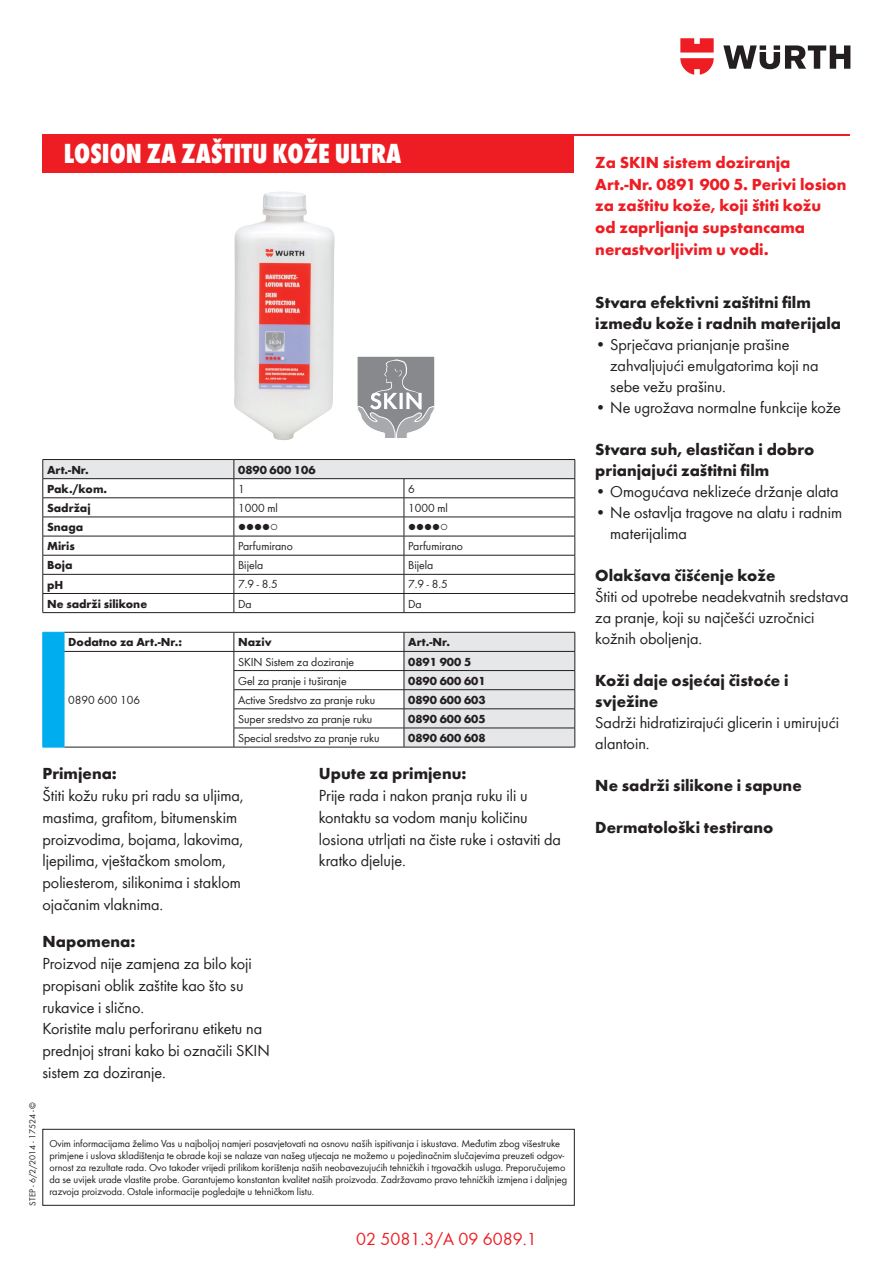
<style>
.page{position:relative;width:893px;height:1263px;background:#fff}
.page>*{position:absolute;margin:0;border:0;box-sizing:border-box;transform-origin:0 0}
.t1{font:800 condensed 28.5px "Wuerth";color:#fff}
.t2{font:18px "Wuerth";color:#ee1d23}
.t3{font:16.5px/21.8px "Wuerth";color:#231f20}
.t4{font:700 16.5px/21px "Wuerth";color:#231f20}
.t5{font:700 16.5px/21.8px "Wuerth";color:#ee1d23}
.t6{font:12px "Wuerth";color:#231f20}
.t7{font:700 12px "Wuerth";color:#231f20}
.t8{font:10.5px/12px "Wuerth";color:#231f20}
.t9{font:9px "Wuerth";color:#231f20}
</style>
<div class="page">
<svg style="left:723px;top:45px;width:127px;height:24px"></svg>
<svg style="left:680px;top:38px;width:34px;height:37px"></svg>
<img style="left:234px;top:192px;width:101px;height:248px">
<hr style="left:43px;top:134px;width:807px;height:1px;background:#ee1d23">
<div style="left:43px;top:134px;width:531px;height:38px;background:#ee1d23"></div>
<svg style="left:357px;top:356px;width:78px;height:82px"></svg>
<hr style="left:433px;top:410px;width:2px;height:29px;background:#fff">
<hr style="left:43px;top:612px;width:191px;height:1px;background:#231f20">
<hr style="left:234px;top:612px;width:170px;height:1px;background:#231f20">
<svg style="left:43px;top:459px;width:533px;height:153px"></svg>
<hr style="left:404px;top:612px;width:171px;height:1px;background:#231f20">
<hr style="left:64px;top:747px;width:170px;height:1px;background:#231f20">
<hr style="left:64px;top:632px;width:170px;height:1px;background:#231f20">
<hr style="left:234px;top:632px;width:170px;height:1px;background:#231f20">
<hr style="left:64px;top:651px;width:170px;height:1px;background:#231f20">
<hr style="left:234px;top:651px;width:170px;height:1px;background:#231f20">
<hr style="left:234px;top:670px;width:170px;height:1px;background:#231f20">
<hr style="left:234px;top:689px;width:170px;height:1px;background:#231f20">
<hr style="left:234px;top:708px;width:170px;height:1px;background:#231f20">
<div style="left:43px;top:632px;width:22px;height:116px;background:#00aeef"></div>
<hr style="left:234px;top:728px;width:170px;height:1px;background:#231f20">
<svg style="left:234px;top:632px;width:1px;height:115px"></svg>
<hr style="left:234px;top:747px;width:170px;height:1px;background:#231f20">
<svg style="left:404px;top:632px;width:172px;height:115px;background:#d9dadc"></svg>
<hr style="left:404px;top:747px;width:171px;height:1px;background:#231f20">
<div style="left:43px;top:1129px;width:532px;height:76px;border:1px solid #231f20"></div>
<h1 class="t1" style="left:64px;top:133px;width:339px">LOSION ZA ZAŠTITU KOŽE Ultra</h1>
<p class="t7" style="left:47px;top:461px;width:43px">Art.-Nr.</p>
<p class="t7" style="left:238px;top:461px;width:79px">0890 600 106</p>
<p class="t7" style="left:47px;top:480px;width:62px">Pak./kom.</p>
<p class="t6" style="left:238px;top:481px;width:8px">1</p>
<p class="t6" style="left:408px;top:481px;width:8px">6</p>
<p class="t7" style="left:47px;top:499px;width:45px">Sadržaj</p>
<p class="t6" style="left:238px;top:500px;width:41px">1000 ml</p>
<p class="t6" style="left:408px;top:500px;width:41px">1000 ml</p>
<p class="t7" style="left:47px;top:518px;width:38px">Snaga</p>
<p class="t6" style="left:238px;top:519px;width:42px">●●●●○</p>
<p class="t6" style="left:408px;top:519px;width:42px">●●●●○</p>
<p class="t7" style="left:47px;top:537px;width:29px">Miris</p>
<p class="t6" style="left:238px;top:538px;width:56px">Parfumirano</p>
<p class="t6" style="left:408px;top:538px;width:56px">Parfumirano</p>
<p class="t7" style="left:47px;top:556px;width:27px">Boja</p>
<p class="t6" style="left:238px;top:557px;width:27px">Bijela</p>
<p class="t6" style="left:408px;top:557px;width:27px">Bijela</p>
<p class="t7" style="left:47px;top:576px;width:18px">pH</p>
<p class="t6" style="left:238px;top:576px;width:41px">7.9 - 8.5</p>
<p class="t6" style="left:408px;top:576px;width:41px">7.9 - 8.5</p>
<p class="t7" style="left:47px;top:595px;width:102px">Ne sadrži silikone</p>
<p class="t6" style="left:238px;top:595px;width:15px">Da</p>
<p class="t6" style="left:408px;top:595px;width:15px">Da</p>
<p class="t7" style="left:68px;top:634px;width:115px">Dodatno za Art.-Nr.:</p>
<p class="t7" style="left:238px;top:634px;width:35px">Naziv</p>
<p class="t7" style="left:408px;top:634px;width:43px">Art.-Nr.</p>
<p class="t6" style="left:238px;top:653px;width:118px">SKIN Sistem za doziranje</p>
<p class="t7" style="left:408px;top:653px;width:64px">0891 900 5</p>
<p class="t6" style="left:238px;top:672px;width:110px">Gel za pranje i tuširanje</p>
<p class="t7" style="left:408px;top:672px;width:79px">0890 600 601</p>
<p class="t6" style="left:238px;top:692px;width:139px">Active Sredstvo za pranje ruku</p>
<p class="t7" style="left:408px;top:691px;width:79px">0890 600 603</p>
<p class="t6" style="left:238px;top:711px;width:136px">Super sredstvo za pranje ruku</p>
<p class="t7" style="left:408px;top:710px;width:79px">0890 600 605</p>
<p class="t6" style="left:238px;top:730px;width:143px">Special sredstvo za pranje ruku</p>
<p class="t7" style="left:408px;top:729px;width:79px">0890 600 608</p>
<p class="t4" style="left:319px;top:762px;width:149px">Upute za primjenu:</p>
<p class="t3" style="left:319px;top:784px;width:244px">Prije rada i nakon pranja ruku ili u kontaktu sa vodom manju količinu losiona utrljati na čiste ruke i ostaviti da kratko djeluje.</p>
<p class="t6" style="left:68px;top:692px;width:73px">0890 600 106</p>
<p class="t4" style="left:43px;top:762px;width:76px">Primjena:</p>
<p class="t3" style="left:43px;top:784px;width:203px">Štiti kožu ruku pri radu sa uljima, mastima, grafitom, bitumenskim proizvodima, bojama, lakovima, ljepilima, vještačkom smolom, poliesterom, silikonima i staklom ojačanim vlaknima.</p>
<p class="t4" style="left:43px;top:930px;width:94px">Napomena:</p>
<p class="t3" style="left:43px;top:952px;width:229px">Proizvod nije zamjena za bilo koji propisani oblik zaštite kao što su rukavice i slično.<br>Koristite malu perforiranu etiketu na prednjoj strani kako bi označili SKIN sistem za doziranje.</p>
<p class="t9" style="left:26px;top:1205px;width:105px;rotate:-90deg">STEP - 6/2/2014 - 17524 - ©</p>
<p class="t8" style="left:49px;top:1137px;width:519px">Ovim informacijama želimo Vas u najboljoj namjeri posavjetovati na osnovu naših ispitivanja i iskustava. Međutim zbog višestruke primjene i uslova skladištenja te obrade koji se nalaze van našeg utjecaja ne možemo u pojedinačnim slučajevima preuzeti odgov&shy;ornost za rezultate rada. Ovo također vrijedi prilikom korištenja naših neobavezujućih tehničkih i trgovačkih usluga. Preporučujemo da se uvijek urade vlastite probe. Garantujemo konstantan kvalitet naših proizvoda. Zadržavamo pravo tehničkih izmjena i daljnjeg razvoja proizvoda. Ostale informacije pogledajte u tehničkom listu.</p>
<p class="t2" style="left:356px;top:1227px;width:182px">02 5081.3/A 09 6089.1</p>
<p class="t5" style="left:595px;top:150px;width:253px">Za SKIN sistem doziranja<br>Art.-Nr. 0891 900 5. Perivi losion za zaštitu kože, koji štiti kožu<br>od zaprljanja supstancama nerastvorljivim u vodi.</p>
<p class="t4" style="left:595px;top:291px;width:247px">Stvara efektivni zaštitni film između kože i radnih materijala</p>
<p class="t3" style="left:610px;top:333px;width:210px;line-height:21px;text-indent:-15px">• Sprječava prianjanje prašine zahvaljujući emulgatorima koji na sebe vežu prašinu.</p>
<p class="t3" style="left:595px;top:396px;width:247px">• Ne ugrožava normalne funkcije kože</p>
<p class="t4" style="left:595px;top:438px;width:221px">Stvara suh, elastičan i dobro prianjajući zaštitni film</p>
<p class="t3" style="left:595px;top:480px;width:245px">• Omogućava neklizeće držanje alata</p>
<p class="t3" style="left:610px;top:501px;width:234px;line-height:21px;text-indent:-15px">• Ne ostavlja tragove na alatu i radnim materijalima</p>
<p class="t4" style="left:595px;top:564px;width:182px">Olakšava čišćenje kože</p>
<p class="t3" style="left:595px;top:585px;width:255px;line-height:21px">Štiti od upotrebe neadekvatnih sredstava za pranje, koji su najčešći uzročnici kožnih oboljenja.</p>
<p class="t4" style="left:595px;top:669px;width:195px">Koži daje osjećaj čistoće i svježine</p>
<p class="t3" style="left:595px;top:711px;width:245px;line-height:21px">Sadrži hidratizirajući glicerin i umirujući alantoin.</p>
<p class="t4" style="left:595px;top:774px;width:208px">Ne sadrži silikone i sapune</p>
<p class="t4" style="left:595px;top:816px;width:180px">Dermatološki testirano</p>
</div>
